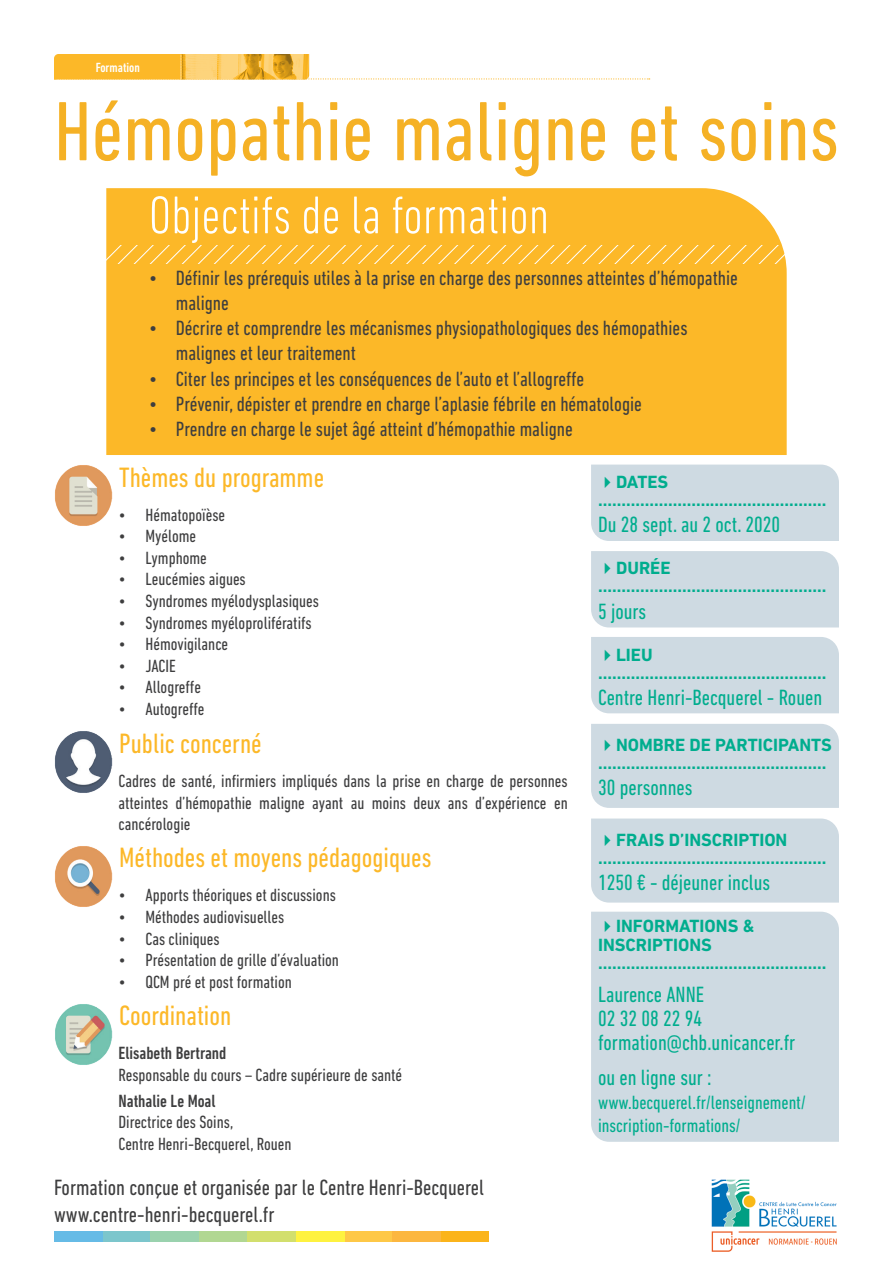
<style>
.page{position:relative;width:893px;height:1263px;background:#fff}
.page>*{position:absolute;margin:0;border:0;box-sizing:border-box;transform-origin:0 0}
.t1{font:condensed 85.5px "DIN Next LT Pro";color:#f5b125}
.t2{font:300 condensed 54px "DIN Next LT Pro";color:#fff}
.t3{font:condensed 28.5px "DIN Next LT Pro";color:#fcb828}
.t4{font:condensed 22.5px/24px "DIN Next LT Pro";color:#00ad8e}
.t5{font:condensed 22.5px/27px "DIN Next LT Pro";color:#3e3e3f}
.t6{font:condensed 21px/25.2px "DIN Next LT Pro";color:#3e3e3f}
.t7{font:condensed 19.5px/23.4px "DIN Next LT Pro";color:#00ad8e}
.t8{font:condensed 18px/21.6px "DIN Next LT Pro";color:#3e3e3f;text-align:justify}
.t9{font:700 18px/18px "DIN Next LT Pro";color:#00ad8e}
.t10{font:500 condensed 18px "DIN Next LT Pro";color:#3e3e3f}
.t11{font:500 condensed 13.5px "DIN Next LT Pro";color:#fff}
</style>
<div class="page">
<div style="left:591px;top:724px;width:248px;height:84px;background:#cedae2"></div>
<div style="left:591px;top:912px;width:248px;height:230px;background:#cedae2"></div>
<div style="left:591px;top:818px;width:248px;height:84px;background:#cedae2"></div>
<div style="left:591px;top:637px;width:248px;height:76px;background:#cedae2"></div>
<div style="left:591px;top:551px;width:248px;height:76px;background:#cedae2"></div>
<svg style="left:54px;top:54px;width:596px;height:26px"></svg>
<img style="left:180px;top:54px;width:129px;height:26px">
<div style="left:106px;top:188px;width:681px;height:267px;background:#fcb828"></div>
<svg style="left:106px;top:245px;width:681px;height:19px;background:#fcbe3b"></svg>
<img style="left:711px;top:1179px;width:126px;height:73px">
<div style="left:591px;top:465px;width:248px;height:76px;background:#cedae2"></div>
<img style="left:55px;top:465px;width:57px;height:61px">
<img style="left:55px;top:731px;width:57px;height:62px">
<img style="left:55px;top:846px;width:57px;height:61px">
<img style="left:55px;top:1004px;width:57px;height:61px">
<div style="left:54px;top:1231px;width:49px;height:11px;background:#66bbe6"></div>
<div style="left:103px;top:1231px;width:47px;height:11px;background:#7cc6cc"></div>
<div style="left:150px;top:1231px;width:50px;height:11px;background:#9ad2ae"></div>
<div style="left:200px;top:1231px;width:47px;height:11px;background:#b1d792"></div>
<div style="left:247px;top:1231px;width:49px;height:11px;background:#d2df6d"></div>
<div style="left:296px;top:1231px;width:49px;height:11px;background:#fef240"></div>
<div style="left:345px;top:1231px;width:48px;height:11px;background:#fec847"></div>
<div style="left:393px;top:1231px;width:49px;height:11px;background:#fcb740"></div>
<div style="left:442px;top:1231px;width:47px;height:11px;background:#fbb41b"></div>
<p class="t11" style="left:96px;top:60px;width:46px">Formation</p>
<h1 class="t1" style="left:54px;top:83px;width:786px">Hémopathie maligne et soins</h1>
<h2 class="t2" style="left:149px;top:184px;width:402px">Objectifs de la formation</h2>
<p class="t6" style="left:176px;top:265px;width:563px;text-indent:-27px">• Définir les prérequis utiles à la prise en charge des personnes atteintes d’hémopathie maligne</p>
<p class="t6" style="left:176px;top:315px;width:513px;text-indent:-27px">• Décrire et comprendre les mécanismes physiopathologiques des hémopathies malignes et leur traitement</p>
<p class="t6" style="left:149px;top:366px;width:437px">• Citer les principes et les conséquences de l’auto et l’allogreffe</p>
<p class="t6" style="left:149px;top:391px;width:495px">• Prévenir, dépister et prendre en charge l’aplasie fébrile en hématologie</p>
<p class="t6" style="left:149px;top:416px;width:425px">• Prendre en charge le sujet âgé atteint d’hémopathie maligne</p>
<h3 class="t3" style="left:119px;top:461px;width:206px">Thèmes du programme</h3>
<p class="t8" style="left:118px;top:504px;width:108px">• Hématopoïèse</p>
<p class="t8" style="left:118px;top:525px;width:79px">• Myélome</p>
<p class="t8" style="left:118px;top:547px;width:90px">• Lymphome</p>
<p class="t8" style="left:118px;top:568px;width:129px">• Leucémies aigues</p>
<p class="t8" style="left:118px;top:590px;width:202px">• Syndromes myélodysplasiques</p>
<p class="t8" style="left:118px;top:612px;width:195px">• Syndromes myéloprolifératifs</p>
<p class="t8" style="left:118px;top:633px;width:111px">• Hémovigilance</p>
<p class="t8" style="left:118px;top:655px;width:59px">• JACIE</p>
<p class="t8" style="left:118px;top:676px;width:84px">• Allogreffe</p>
<p class="t8" style="left:118px;top:698px;width:87px">• Autogreffe</p>
<h3 class="t3" style="left:119px;top:727px;width:144px">Public concerné</h3>
<p class="t8" style="left:118px;top:770px;width:451px">Cadres de santé, infirmiers impliqués dans la prise en charge de personnes atteintes d’hémopathie maligne ayant au moins deux ans d’expérience en cancérologie</p>
<h3 class="t3" style="left:119px;top:842px;width:314px">Méthodes et moyens pédagogiques</h3>
<p class="t8" style="left:118px;top:884px;width:219px">• Apports théoriques et discussions</p>
<p class="t8" style="left:118px;top:906px;width:167px">• Méthodes audiovisuelles</p>
<p class="t8" style="left:118px;top:927px;width:103px">• Cas cliniques</p>
<p class="t8" style="left:118px;top:949px;width:222px">• Présentation de grille d’évaluation</p>
<p class="t8" style="left:118px;top:971px;width:175px">• QCM pré et post formation</p>
<h3 class="t3" style="left:119px;top:999px;width:114px">Coordination</h3>
<p class="t10" style="left:118px;top:1043px;width:109px">Elisabeth Bertrand</p>
<p class="t8" style="left:118px;top:1064px;width:285px">Responsable du cours – Cadre supérieure de santé</p>
<p class="t10" style="left:118px;top:1090px;width:99px">Nathalie Le Moal</p>
<p class="t8" style="left:118px;top:1111px;width:175px">Directrice des Soins,<br>Centre Henri-Becquerel, Rouen</p>
<p class="t5" style="left:54px;top:1173px;width:432px">Formation conçue et organisée par le Centre Henri-Becquerel www.centre-henri-becquerel.fr</p>
<p class="t9" style="left:598px;top:472px;width:230px">✔DATES .................................................</p>
<p class="t4" style="left:598px;top:512px;width:184px">Du 28 sept. au 2 oct. 2020</p>
<p class="t9" style="left:598px;top:559px;width:230px">✔DURÉE .................................................</p>
<p class="t4" style="left:598px;top:599px;width:50px">5 jours</p>
<p class="t9" style="left:598px;top:645px;width:230px">✔LIEU .................................................</p>
<p class="t4" style="left:598px;top:685px;width:226px">Centre Henri-Becquerel - Rouen</p>
<p class="t9" style="left:598px;top:736px;width:235px">✔NOMBRE DE PARTICIPANTS .................................................</p>
<p class="t4" style="left:598px;top:775px;width:96px">30 personnes</p>
<p class="t9" style="left:598px;top:830px;width:230px">✔FRAIS D’INSCRIPTION .................................................</p>
<p class="t4" style="left:598px;top:870px;width:174px">1250 € - déjeuner inclus</p>
<p class="t9" style="left:598px;top:916px;width:230px;line-height:18.8px">✔INFORMATIONS &amp;<br>INSCRIPTIONS .................................................</p>
<p class="t4" style="left:598px;top:982px;width:199px">Laurence ANNE<br>02 32 08 22 94 formation@chb.unicancer.fr</p>
<p class="t4" style="left:598px;top:1065px;width:115px">ou en ligne sur :</p>
<p class="t7" style="left:598px;top:1090px;width:209px">www.becquerel.fr/lenseignement/ inscription-formations/</p>
</div>
